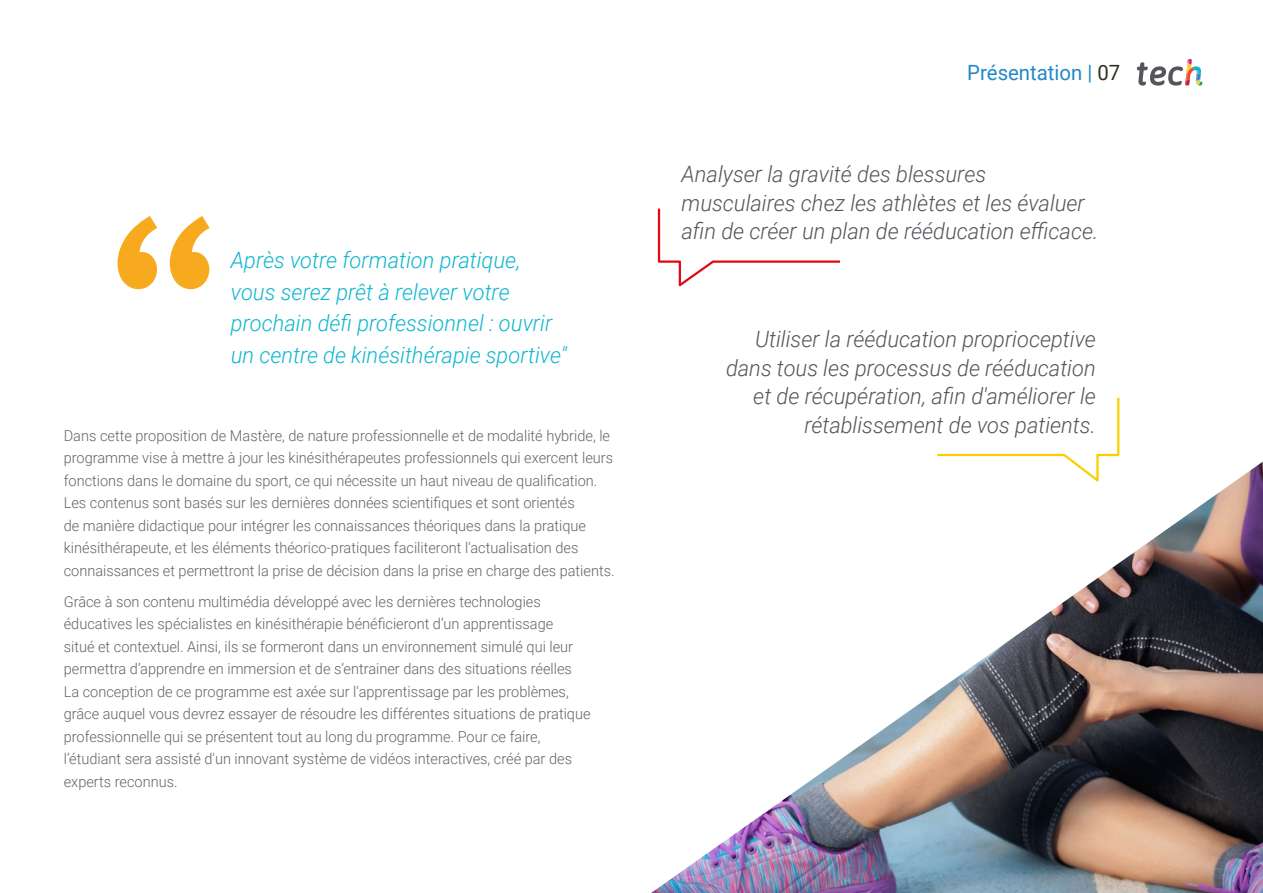
<style>
.page{position:relative;width:1263px;height:893px;background:#fff}
.page>*{position:absolute;margin:0;border:0;box-sizing:border-box;transform-origin:0 0}
.t1{font:italic 300 22.5px/28.5px "Roboto";color:#52555b;text-align:right}
.t2{font:italic 300 22.5px/31.5px "Roboto";color:#0fb6cf}
.t3{font:21px "Roboto";color:#2488c9}
.t4{font:300 15px/22.5px "Roboto";color:#61646a}
.s1{color:#312e20}
</style>
<div class="page">
<svg style="left:1137px;top:59px;width:65px;height:27px"></svg>
<svg style="left:117px;top:216px;width:93px;height:73px"></svg>
<img style="left:651px;top:461px;width:612px;height:432px">
<svg style="left:935px;top:397px;width:185px;height:88px"></svg>
<svg style="left:657px;top:208px;width:183px;height:79px"></svg>
<h1 class="t2" style="left:231px;top:244px;width:338px">Après votre formation pratique, vous serez prêt à relever votre prochain défi professionnel : ouvrir un centre de kinésithérapie sportive"</h1>
<p class="t4" style="left:64px;top:423px;width:552px">Dans cette proposition de Mastère, de nature professionnelle et de modalité hybride, le programme vise à mettre à jour les kinésithérapeutes professionnels qui exercent leurs fonctions dans le domaine du sport, ce qui nécessite un haut niveau de qualification.<br>Les contenus sont basés sur les dernières données scientifiques et sont orientés<br>de manière didactique pour intégrer les connaissances théoriques dans la pratique kinésithérapeute, et les éléments théorico-pratiques faciliteront l'actualisation des connaissances et permettront la prise de décision dans la prise en charge des patients.</p>
<p class="t4" style="left:64px;top:589px;width:528px">Grâce à son contenu multimédia développé avec les dernières technologies éducatives les spécialistes en kinésithérapie bénéficieront d’un apprentissage<br>situé et contextuel. Ainsi, ils se formeront dans un environnement simulé qui leur permettra d’apprendre en immersion et de s’entrainer dans des situations réelles La conception de ce programme est axée sur l'apprentissage par les problèmes, grâce auquel vous devrez essayer de résoudre les différentes situations de pratique professionnelle qui se présentent tout au long du programme. Pour ce faire, l’étudiant sera assisté d'un innovant système de vidéos interactives, créé par des experts reconnus.</p>
<h2 class="t3" style="left:967px;top:57px;width:155px">Présentation | <span class="s1">07</span></h2>
<h1 class="t1" style="left:681px;top:159px;width:418px;text-align:left">Analyser la gravité des blessures musculaires chez les athlètes et les évaluer afin de créer un plan de rééducation efficace.</h1>
<h1 class="t1" style="left:726px;top:324px;width:371px">Utiliser la rééducation proprioceptive dans tous les processus de rééducation et de récupération, afin d'améliorer le rétablissement de vos patients.</h1>
</div>
